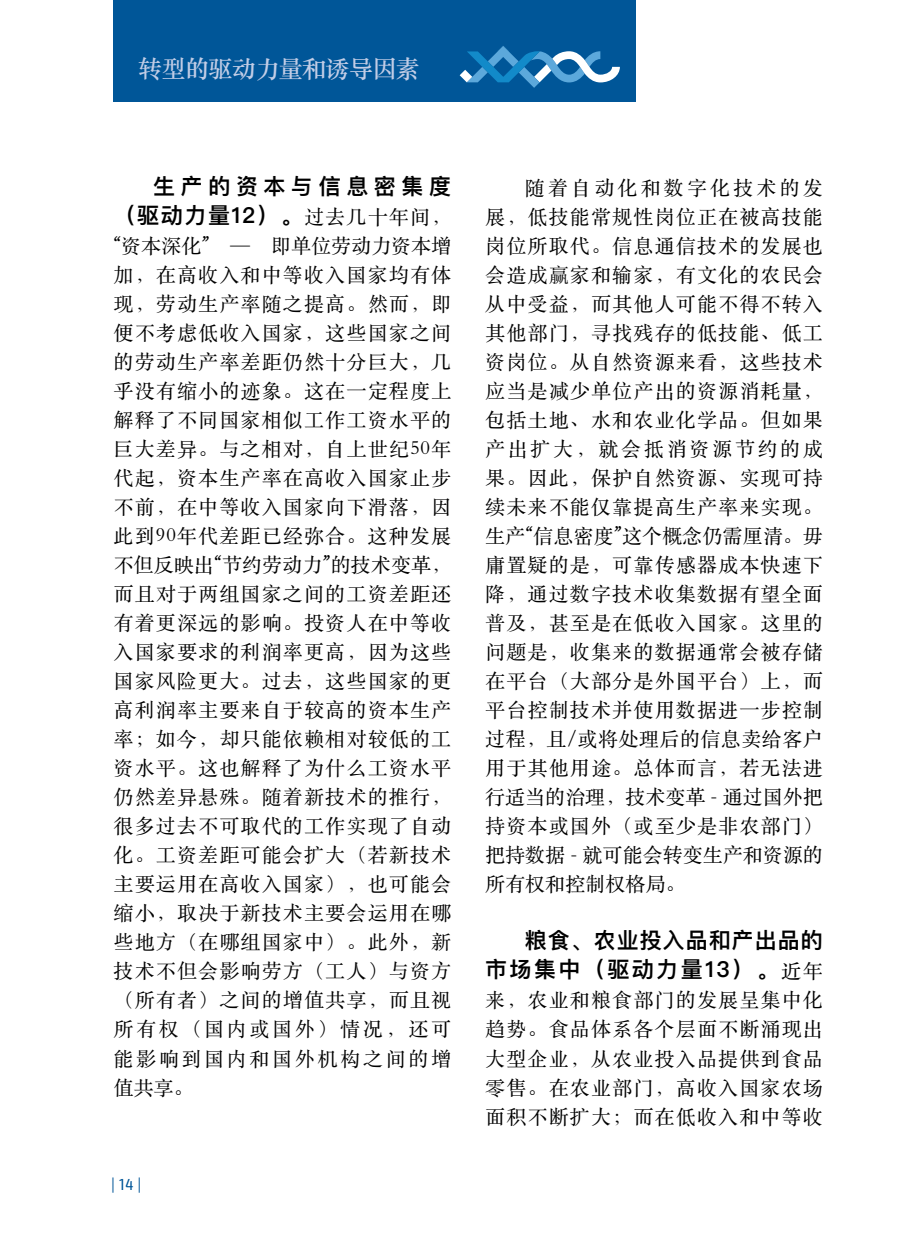
<style>
.page{position:relative;width:908px;height:1248px;background:#fff}
.page>*{position:absolute;margin:0;border:0;box-sizing:border-box;transform-origin:0 0}
.t1{font:24px "ST Songti SC Bold";letter-spacing:-.025em;color:#c2cde6}
.t2{font:600 22px/29px "Ping Fang SC";letter-spacing:.045em;color:#000;text-align:right}
.t3{font:600 22px/29px "Ping Fang SC";letter-spacing:.255em;color:#000;text-align:right}
.t4{font:20px/29px "ST Songti SC Regular";letter-spacing:.06em;color:#000;text-align:justify}
.t5{font:condensed 16px "Exo 2";color:#005698}
.s1{font-family:"ST Songti SC Regular";font-weight:400;font-size:20px}
</style>
<div class="page">
<div style="left:113px;top:0;width:523px;height:102px;background:#005698"></div>
<svg style="left:459px;top:46px;width:160px;height:42px"></svg>
<p class="t1" style="left:138px;top:53px;width:283px">转型的驱动力量和诱导因素</p>
<p class="t3" style="left:113px;top:171px;width:339px">生产的资本与信息密集度<br>（驱动力量12）。<span class="s1">过去几十年间，</span></p>
<p class="t4" style="left:113px;top:230px;width:339px">“资本深化” — 即单位劳动力资本增加，在高收入和中等收入国家均有体现，劳动生产率随之提高。然而，即便不考虑低收入国家，这些国家之间的劳动生产率差距仍然十分巨大，几乎没有缩小的迹象。这在一定程度上解释了不同国家相似工作工资水平的巨大差异。与之相对，自上世纪50年代起，资本生产率在高收入国家止步不前，在中等收入国家向下滑落，因此到90年代差距已经弥合。这种发展不但反映出“节约劳动力”的技术变革，而且对于两组国家之间的工资差距还有着更深远的影响。投资人在中等收入国家要求的利润率更高，因为这些国家风险更大。过去，这些国家的更高利润率主要来自于较高的资本生产率；如今，却只能依赖相对较低的工资水平。这也解释了为什么工资水平仍然差异悬殊。随着新技术的推行，很多过去不可取代的工作实现了自动化。工资差距可能会扩大（若新技术主要运用在高收入国家），也可能会缩小，取决于新技术主要会运用在哪些地方（在哪组国家中）。此外，新技术不但会影响劳方（工人）与资方（所有者）之间的增值共享，而且视所有权（国内或国外）情况，还可能影响到国内和国外机构之间的增值共享。</p>
<p class="t5" style="left:111px;top:1174px;width:31px">|14|</p>
<p class="t4" style="left:485px;top:172px;width:339px;text-indent:40px">随着自动化和数字化技术的发展，低技能常规性岗位正在被高技能岗位所取代。信息通信技术的发展也会造成赢家和输家，有文化的农民会从中受益，而其他人可能不得不转入其他部门，寻找残存的低技能、低工资岗位。从自然资源来看，这些技术应当是减少单位产出的资源消耗量，包括土地、水和农业化学品。但如果产出扩大，就会抵消资源节约的成果。因此，保护自然资源、实现可持续未来不能仅靠提高生产率来实现。生产“信息密度”这个概念仍需厘清。毋庸置疑的是，可靠传感器成本快速下降，通过数字技术收集数据有望全面普及，甚至是在低收入国家。这里的问题是，收集来的数据通常会被存储在平台（大部分是外国平台）上，而平台控制技术并使用数据进一步控制过程，且/或将处理后的信息卖给客户用于其他用途。总体而言，若无法进行适当的治理，技术变革 - 通过国外把持资本或国外（或至少是非农部门）把持数据 - 就可能会转变生产和资源的所有权和控制权格局。</p>
<p class="t2" style="left:485px;top:925px;width:339px">粮食、农业投入品和产出品的<br>市场集中（驱动力量13）。<span class="s1">近年</span></p>
<p class="t4" style="left:485px;top:984px;width:339px">来，农业和粮食部门的发展呈集中化趋势。食品体系各个层面不断涌现出大型企业，从农业投入品提供到食品零售。在农业部门，高收入国家农场面积不断扩大；而在低收入和中等收</p>
</div>
